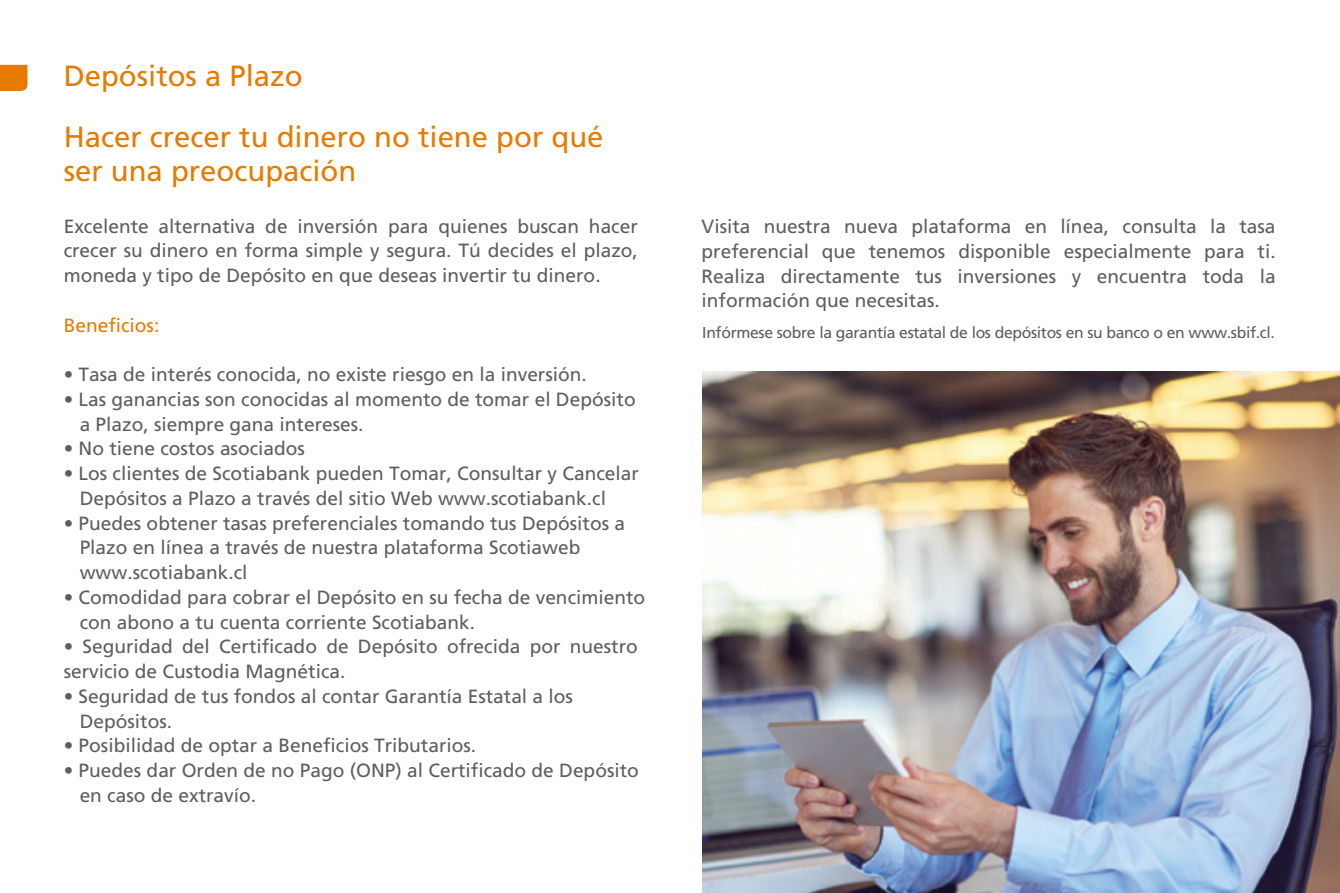
<style>
.page{position:relative;width:1340px;height:893px;background:#fff}
.page>*{position:absolute;margin:0;border:0;box-sizing:border-box;transform-origin:0 0}
.t1{font:29.25px/60.8px "Frutiger";color:#e77b00}
.t2{font:19.12px/24.8px "Frutiger";color:#5f5e5e}
.t3{font:19.12px "Frutiger";color:#e77b00}
.t4{font:15.75px "Frutiger";letter-spacing:-.02em;color:#5f5e5e}
</style>
<div class="page">
<svg style="left:0;top:65px;width:28px;height:26px"></svg>
<img style="left:702px;top:372px;width:637px;height:521px">
<h1 class="t1" style="left:64px;top:46px;width:541px">Depósitos a Plazo<br>Hacer crecer tu dinero no tiene por qué</h1>
<h1 class="t1" style="left:64px;top:140px;width:294px">ser una preocupación</h1>
<p class="t2" style="left:64px;top:214px;width:575px;text-align:justify">Excelente alternativa de inversión para quienes buscan hacer crecer su dinero en forma simple y segura. Tú decides el plazo, moneda y tipo de Depósito en que deseas invertir tu dinero.</p>
<p class="t3" style="left:64px;top:314px;width:97px">Beneficios:</p>
<p class="t2" style="left:64px;top:362px;width:524px">• Tasa de interés conocida, no existe riesgo en la inversión.</p>
<p class="t2" style="left:80px;top:387px;width:557px;text-indent:-16px">• Las ganancias son conocidas al momento de tomar el Depósito a Plazo, siempre gana intereses.</p>
<p class="t2" style="left:64px;top:436px;width:243px">• No tiene costos asociados</p>
<p class="t2" style="left:80px;top:461px;width:561px;text-indent:-16px">• Los clientes de Scotiabank pueden Tomar, Consultar y Cancelar<br>Depósitos a Plazo a través del sitio Web www.scotiabank.cl</p>
<p class="t2" style="left:80px;top:510px;width:547px;text-indent:-16px">• Puedes obtener tasas preferenciales tomando tus Depósitos a<br>Plazo en línea a través de nuestra plataforma Scotiaweb www.scotiabank.cl</p>
<p class="t2" style="left:80px;top:585px;width:567px;text-indent:-16px">• Comodidad para cobrar el Depósito en su fecha de vencimiento con abono a tu cuenta corriente Scotiabank.</p>
<p class="t2" style="left:64px;top:634px;width:575px">• Seguridad del Certificado de Depósito ofrecida por nuestro servicio de Custodia Magnética.</p>
<p class="t2" style="left:80px;top:684px;width:495px;text-indent:-16px">• Seguridad de tus fondos al contar Garantía Estatal a los<br>Depósitos.</p>
<p class="t2" style="left:64px;top:733px;width:414px">• Posibilidad de optar a Beneficios Tributarios.</p>
<p class="t2" style="left:80px;top:758px;width:561px;text-indent:-16px">• Puedes dar Orden de no Pago (ONP) al Certificado de Depósito en caso de extravío.</p>
<p class="t2" style="left:701px;top:214px;width:575px;text-align:justify">Visita nuestra nueva plataforma en línea, consulta la tasa preferencial que tenemos disponible especialmente para ti.<br>Realiza directamente tus inversiones y encuentra toda la información que necesitas.</p>
<p class="t4" style="left:702px;top:323px;width:574px">Infórmese sobre la garantía estatal de los depósitos en su banco o en www.sbif.cl.</p>
</div>
